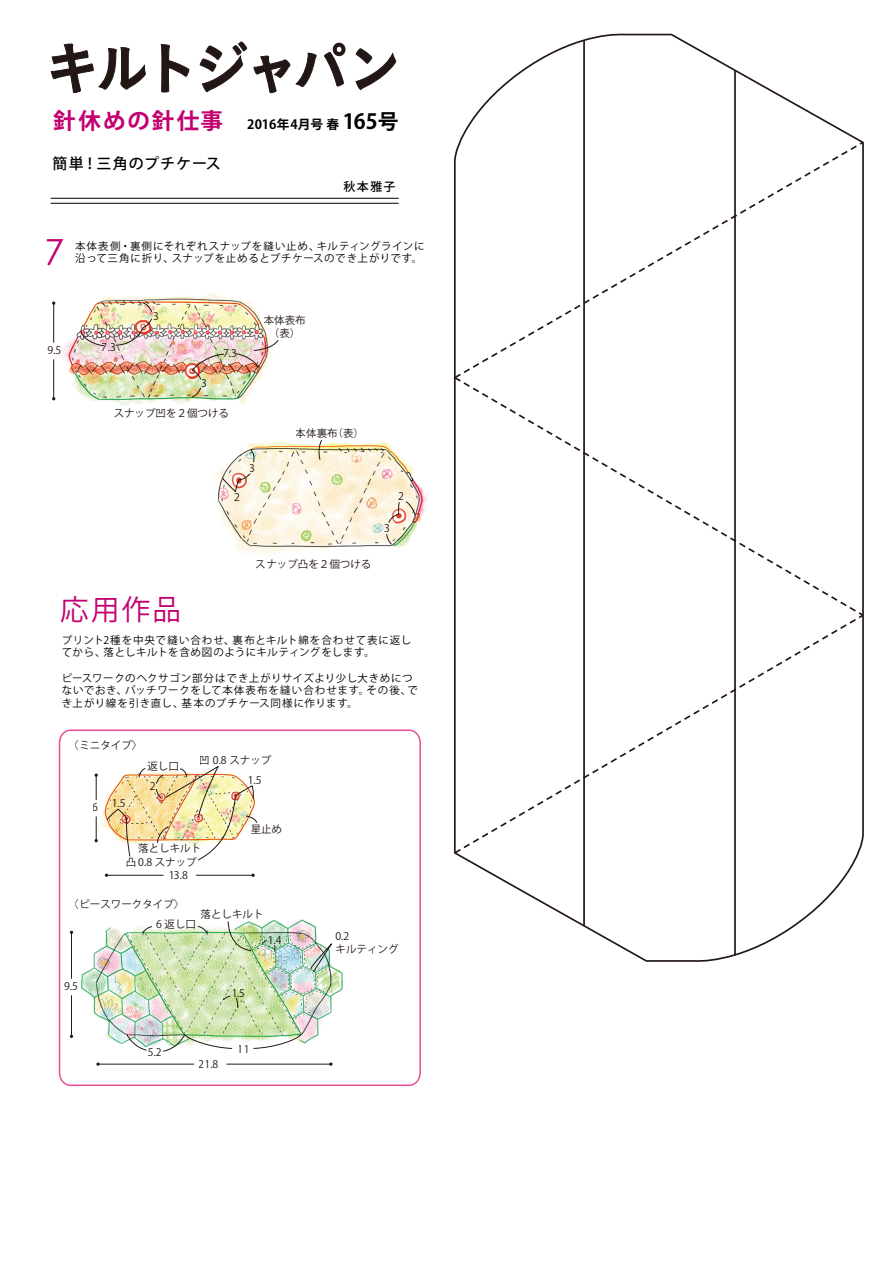
<style>
.page{position:relative;width:893px;height:1263px;background:#fff}
.page>*{position:absolute;margin:0;border:0;box-sizing:border-box;transform-origin:0 0}
.t1{font:36px "Century Gothic";color:#c20070}
.t2{font:28.5px "Koz Go Pr 6 N";color:#c20070}
.t3{font:500 15px "Koz Go Pro";letter-spacing:.065em;color:#000}
.t4{font:700 12.75px "Koz Go Pro";letter-spacing:.015em;color:#000}
.t5{font:500 12px "Koz Go Pro";color:#000}
.t6{font:10.5px/12.6px "Koz Go Pro";letter-spacing:.06em;color:#000}
.t7{font:10.5px/12.8px "Koz Go Pro";color:#231815}
.s1{font-size:22.5px;color:#c20070}
.s2{font-size:20.7px}
</style>
<div class="page">
<img style="left:54px;top:293px;width:225px;height:113px">
<img style="left:214px;top:440px;width:214px;height:116px">
<svg style="left:81px;top:331px;width:23px;height:15px"></svg>
<svg style="left:192px;top:354px;width:32px;height:26px"></svg>
<svg style="left:192px;top:388px;width:9px;height:9px"></svg>
<svg style="left:386px;top:534px;width:6px;height:11px"></svg>
<svg style="left:250px;top:449px;width:4px;height:13px"></svg>
<svg style="left:143px;top:302px;width:9px;height:10px"></svg>
<svg style="left:116px;top:318px;width:36px;height:28px"></svg>
<hr style="left:53px;top:303px;width:1px;height:39px;background:#231815">
<hr style="left:53px;top:360px;width:1px;height:39px;background:#231815">
<svg style="left:388px;top:502px;width:12px;height:21px"></svg>
<svg style="left:406px;top:501px;width:9px;height:15px"></svg>
<svg style="left:222px;top:473px;width:29px;height:19px"></svg>
<svg style="left:236px;top:340px;width:43px;height:28px"></svg>
<svg style="left:318px;top:440px;width:4px;height:20px"></svg>
<svg style="left:58px;top:729px;width:363px;height:357px"></svg>
<hr style="left:51px;top:198px;width:348px;height:1px;background:#000">
<hr style="left:51px;top:203px;width:348px;height:1px;background:#000">
<svg style="left:51px;top:44px;width:95px;height:49px"></svg>
<svg style="left:161px;top:44px;width:28px;height:48px"></svg>
<svg style="left:200px;top:42px;width:47px;height:50px"></svg>
<svg style="left:253px;top:43px;width:92px;height:50px"></svg>
<svg style="left:356px;top:48px;width:40px;height:42px"></svg>
<svg style="left:454px;top:33px;width:410px;height:929px"></svg>
<hr style="left:583px;top:41px;width:2px;height:885px;background:#231815">
<hr style="left:734px;top:70px;width:2px;height:885px;background:#231815">
<p class="t4" style="left:53px;top:116px;width:347px"><span class="s1">針休めの針仕事</span> 2016年4月号 春 <span class="s2">165号</span></p>
<h3 class="t3" style="left:53px;top:154px;width:170px">簡単！三角のプチケース</h3>
<p class="t5" style="left:344px;top:178px;width:54px">秋本雅子</p>
<h1 class="t1" style="left:45px;top:227px;width:21px">7</h1>
<p class="t6" style="left:75px;top:240px;width:351px">本体表側・裏側にそれぞれスナップを縫い止め、キルティングラインに沿って三角に折り、スナップを止めるとプチケースのでき上がりです。</p>
<p class="t7" style="left:47px;top:344px;width:15px">9.5</p>
<p class="t7" style="left:102px;top:341px;width:15px">7.3</p>
<p class="t7" style="left:153px;top:310px;width:7px">3</p>
<p class="t7" style="left:201px;top:377px;width:7px">3</p>
<p class="t7" style="left:223px;top:347px;width:15px">7.3</p>
<p class="t7" style="left:114px;top:407px;width:117px">スナップ凹を２個つける</p>
<p class="t7" style="left:264px;top:314px;width:43px;text-align:center">本体表布（表）</p>
<p class="t7" style="left:250px;top:462px;width:7px">3</p>
<p class="t7" style="left:296px;top:427px;width:70px">本体裏布（表）</p>
<p class="t7" style="left:234px;top:491px;width:7px">2</p>
<p class="t7" style="left:398px;top:490px;width:7px">2</p>
<p class="t7" style="left:256px;top:558px;width:117px">スナップ凸を２個つける</p>
<p class="t7" style="left:384px;top:522px;width:7px">3</p>
<h2 class="t2" style="left:60px;top:594px;width:122px">応用作品</h2>
<p class="t6" style="left:62px;top:634px;width:351px">プリント2種を中央で縫い合わせ、裏布とキルト綿を合わせて表に返してから、落としキルトを含め図のようにキルティングをします。</p>
<p class="t6" style="left:62px;top:672px;width:358px">ピースワークのヘクサゴン部分はでき上がりサイズより少し大きめにつないでおき、パッチワークをして本体表布を縫い合わせます。その後、でき上がり線を引き直し、基本のプチケース同様に作ります。</p>
<p class="t7" style="left:69px;top:739px;width:75px">〈ミニタイプ〉</p>
<p class="t7" style="left:93px;top:801px;width:7px">6</p>
<p class="t7" style="left:112px;top:797px;width:15px">1.5</p>
<p class="t7" style="left:147px;top:760px;width:33px">返し口</p>
<p class="t7" style="left:150px;top:780px;width:7px">2</p>
<p class="t7" style="left:200px;top:754px;width:73px">凹 0.8 スナップ</p>
<p class="t7" style="left:248px;top:774px;width:15px">1.5</p>
<p class="t7" style="left:251px;top:823px;width:33px">星止め</p>
<p class="t7" style="left:138px;top:842px;width:64px">落としキルト</p>
<p class="t7" style="left:125px;top:856px;width:73px">凸 0.8 スナップ</p>
<p class="t7" style="left:168px;top:869px;width:21px">13.8</p>
<p class="t7" style="left:156px;top:894px;width:41px;line-height:20px;text-indent:-87px">〈ピースワークタイプ〉<br>6 返し口</p>
<p class="t7" style="left:201px;top:908px;width:64px">落としキルト</p>
<p class="t7" style="left:64px;top:980px;width:15px">9.5</p>
<p class="t7" style="left:148px;top:1046px;width:15px">5.2</p>
<p class="t7" style="left:231px;top:987px;width:15px">1.5</p>
<p class="t7" style="left:199px;top:1058px;width:21px">21.8</p>
<p class="t7" style="left:238px;top:1043px;width:13px">11</p>
<p class="t7" style="left:268px;top:934px;width:15px">1.4</p>
<p class="t7" style="left:336px;top:930px;width:64px">0.2<br>キルティング</p>
</div>
